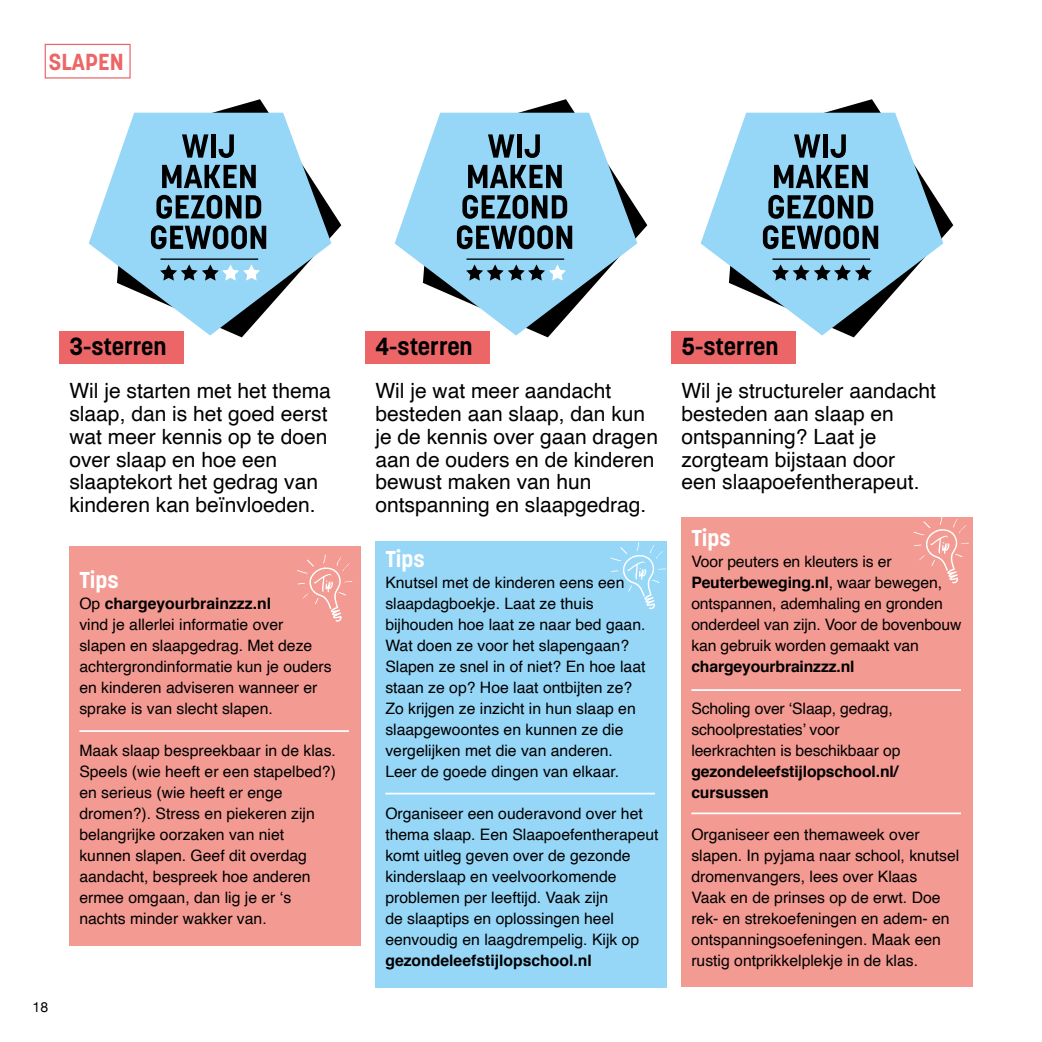
<style>
.page{position:relative;width:1042px;height:1042px;background:#fff}
.page>*{position:absolute;margin:0;border:0;box-sizing:border-box;transform-origin:0 0}
.t1{font:700 24.5px "Korolev";color:#000}
.t2{font:700 22.93px "Korolev";color:#ec6667}
.t3{font:700 22.75px "Korolev";color:#fff}
.t4{font:21px/22.8px "Helvetica";color:#000}
.t5{font:15.75px/21px "Helvetica";color:#000}
.t6{font:700 15.75px/21px "Helvetica";letter-spacing:-.01em;color:#000}
.t7{font:14px "Helvetica Neue";color:#000}
.s1{font-weight:700}
</style>
<div class="page">
<div style="left:69px;top:546px;width:291px;height:399px;background:#f39a92"></div>
<div style="left:375px;top:541px;width:291px;height:446px;background:#96d6f7"></div>
<div style="left:681px;top:518px;width:291px;height:469px;background:#f39a92"></div>
<div style="left:60px;top:331px;width:124px;height:32px;background:#ec6667"></div>
<div style="left:365px;top:331px;width:124px;height:32px;background:#ec6667"></div>
<div style="left:671px;top:331px;width:124px;height:32px;background:#ec6667"></div>
<svg style="left:134px;top:99px;width:207px;height:238px"></svg>
<svg style="left:89px;top:113px;width:242px;height:222px;fill:#96d6f7"></svg>
<svg style="left:182px;top:134px;width:26px;height:24px"></svg>
<hr style="left:211px;top:134px;width:4px;height:24px;background:#000">
<svg style="left:219px;top:134px;width:15px;height:24px"></svg>
<svg style="left:162px;top:165px;width:94px;height:23px;background:#415e6c"></svg>
<svg style="left:156px;top:195px;width:105px;height:24px;background:#456272"></svg>
<svg style="left:151px;top:225px;width:115px;height:24px;background:#446271"></svg>
<svg style="left:160px;top:264px;width:100px;height:17px;background:#85afc4"></svg>
<hr style="left:160px;top:258px;width:98px;height:2px;background:#000">
<svg style="left:440px;top:99px;width:207px;height:238px"></svg>
<svg style="left:395px;top:113px;width:242px;height:222px;fill:#96d6f7"></svg>
<svg style="left:488px;top:134px;width:26px;height:24px"></svg>
<hr style="left:517px;top:134px;width:4px;height:24px;background:#000">
<svg style="left:524px;top:134px;width:16px;height:24px"></svg>
<svg style="left:468px;top:165px;width:94px;height:23px;background:#425e6c"></svg>
<svg style="left:462px;top:195px;width:105px;height:24px;background:#456272"></svg>
<svg style="left:457px;top:225px;width:115px;height:24px;background:#446271"></svg>
<svg style="left:466px;top:264px;width:100px;height:17px;background:#739db3"></svg>
<hr style="left:466px;top:258px;width:98px;height:2px;background:#000">
<svg style="left:746px;top:99px;width:207px;height:238px"></svg>
<svg style="left:700px;top:113px;width:243px;height:222px;fill:#96d6f7"></svg>
<svg style="left:794px;top:134px;width:26px;height:24px"></svg>
<hr style="left:823px;top:134px;width:4px;height:24px;background:#000">
<svg style="left:830px;top:134px;width:16px;height:24px"></svg>
<svg style="left:774px;top:165px;width:94px;height:23px;background:#425e6c"></svg>
<svg style="left:768px;top:195px;width:105px;height:24px;background:#456272"></svg>
<svg style="left:763px;top:225px;width:115px;height:24px;background:#446271"></svg>
<svg style="left:772px;top:264px;width:100px;height:17px;background:#618ba1"></svg>
<hr style="left:772px;top:258px;width:98px;height:2px;background:#000">
<svg style="left:297px;top:554px;width:55px;height:68px"></svg>
<svg style="left:913px;top:517px;width:56px;height:66px"></svg>
<svg style="left:610px;top:542px;width:56px;height:67px"></svg>
<hr style="left:79px;top:730px;width:270px;height:2px;background:#fff">
<hr style="left:385px;top:793px;width:270px;height:1px;background:#fff">
<hr style="left:691px;top:689px;width:270px;height:2px;background:#fff">
<hr style="left:691px;top:812px;width:270px;height:2px;background:#fff">
<div style="left:45px;top:44px;width:86px;height:35px;border:1px solid #ec6667"></div>
<h2 class="t2" style="left:49px;top:47px;width:76px">SLAPEN</h2>
<h1 class="t1" style="left:69px;top:330px;width:98px">3-sterren</h1>
<h3 class="t4" style="left:69px;top:380px;width:263px">Wil je starten met het thema slaap, dan is het goed eerst wat meer kennis op te doen over slaap en hoe een slaaptekort het gedrag van kinderen kan beïnvloeden.</h3>
<h3 class="t3" style="left:79px;top:566px;width:41px">Tips</h3>
<p class="t5" style="left:79px;top:593px;width:254px">Op <span class="s1">chargeyourbrainzzz.nl<br></span>vind je allerlei informatie over slapen en slaapgedrag. Met deze achtergrondinformatie kun je ouders en kinderen adviseren wanneer er sprake is van slecht slapen.</p>
<p class="t5" style="left:79px;top:740px;width:258px">Maak slaap bespreekbaar in de klas.<br>Speels (wie heeft er een stapelbed?) en serieus (wie heeft er enge dromen?). Stress en piekeren zijn belangrijke oorzaken van niet kunnen slapen. Geef dit overdag aandacht, bespreek hoe anderen ermee omgaan, dan lig je er ‘s nachts minder wakker van.</p>
<p class="t7" style="left:33px;top:996px;width:17px">18</p>
<h1 class="t1" style="left:375px;top:330px;width:99px">4-sterren</h1>
<h3 class="t4" style="left:375px;top:380px;width:284px">Wil je wat meer aandacht besteden aan slaap, dan kun je de kennis over gaan dragen aan de ouders en de kinderen bewust maken van hun ontspanning en slaapgedrag.</h3>
<h3 class="t3" style="left:385px;top:545px;width:41px">Tips</h3>
<p class="t5" style="left:385px;top:572px;width:262px">Knutsel met de kinderen eens een slaapdagboekje. Laat ze thuis bijhouden hoe laat ze naar bed gaan.<br>Wat doen ze voor het slapengaan?<br>Slapen ze snel in of niet? En hoe laat staan ze op? Hoe laat ontbijten ze?<br>Zo krijgen ze inzicht in hun slaap en slaapgewoontes en kunnen ze die vergelijken met die van anderen.<br>Leer de goede dingen van elkaar.</p>
<p class="t5" style="left:385px;top:803px;width:275px">Organiseer een ouderavond over het thema slaap. Een Slaapoefentherapeut komt uitleg geven over de gezonde kinderslaap en veelvoorkomende problemen per leeftijd. Vaak zijn<br>de slaaptips en oplossingen heel eenvoudig en laagdrempelig. Kijk op</p>
<p class="t6" style="left:385px;top:950px;width:208px">gezondeleefstijlopschool.nl</p>
<h1 class="t1" style="left:681px;top:330px;width:98px">5-sterren</h1>
<h3 class="t4" style="left:681px;top:380px;width:256px">Wil je structureler aandacht besteden aan slaap en ontspanning? Laat je zorgteam bijstaan door<br>een slaapoefentherapeut.</h3>
<h3 class="t3" style="left:691px;top:524px;width:41px">Tips</h3>
<p class="t5" style="left:691px;top:551px;width:272px">Voor peuters en kleuters is er <span class="s1">Peuterbeweging.nl</span>, waar bewegen, ontspannen, ademhaling en gronden onderdeel van zijn. Voor de bovenbouw kan gebruik worden gemaakt van</p>
<p class="t6" style="left:691px;top:656px;width:165px">chargeyourbrainzzz.nl</p>
<p class="t5" style="left:691px;top:698px;width:211px">Scholing over ‘Slaap, gedrag, schoolprestaties’ voor leerkrachten is beschikbaar op</p>
<p class="t6" style="left:691px;top:761px;width:208px">gezondeleefstijlopschool.nl/ cursussen</p>
<p class="t5" style="left:691px;top:824px;width:269px">Organiseer een themaweek over slapen. In pyjama naar school, knutsel dromenvangers, lees over Klaas<br>Vaak en de prinses op de erwt. Doe rek- en strekoefeningen en adem- en ontspanningsoefeningen. Maak een rustig ontprikkelplekje in de klas.</p>
</div>
